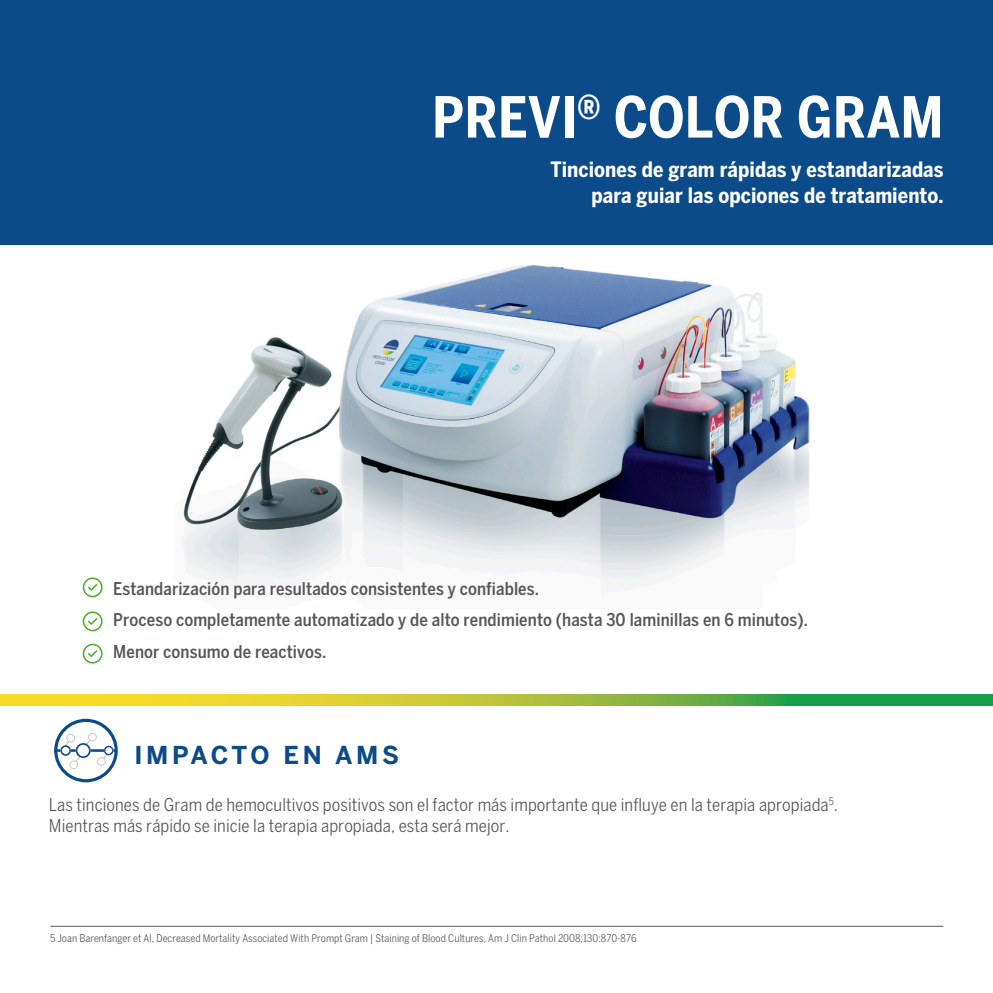
<style>
.page{position:relative;width:993px;height:993px;background:#fff}
.page>*{position:absolute;margin:0;border:0;box-sizing:border-box;transform-origin:0 0}
.t1{font:700 condensed 56px "Benton Sans";letter-spacing:.005em;color:#fff}
.t2{font:700 24.5px "Benton Sans";letter-spacing:.15em;color:#0c4b89}
.t3{font:700 condensed 21px/25.2px "Benton Sans";letter-spacing:.005em;color:#fff;text-align:right}
.t4{font:500 condensed 17.5px/31.5px "Benton Sans";letter-spacing:.005em;color:#54575a}
.t5{font:condensed 17.5px/21px "Benton Sans";letter-spacing:.005em;color:#54575a}
.t6{font:condensed 10.5px "Benton Sans";letter-spacing:.005em;color:#54575a}
</style>
<div class="page">
<img style="left:182px;top:265px;width:628px;height:329px">
<div style="left:0;top:0;width:992px;height:245px;background:#0c4b89"></div>
<svg style="left:83px;top:577px;width:19px;height:20px"></svg>
<svg style="left:83px;top:611px;width:19px;height:20px"></svg>
<svg style="left:83px;top:643px;width:19px;height:20px"></svg>
<svg style="left:54px;top:718px;width:64px;height:64px"></svg>
<svg style="left:0;top:694px;width:992px;height:11px;background:#9ebf3a"></svg>
<hr style="left:50px;top:925px;width:893px;height:1px;background:#54575a">
<h1 class="t1" style="left:432px;top:84px;width:512px">PREVI<sup>®</sup> COLOR GRAM</h1>
<p class="t3" style="left:550px;top:157px;width:394px">Tinciones de gram rápidas y estandarizadas para guiar las opciones de tratamiento.</p>
<p class="t4" style="left:113px;top:572px;width:696px">Estandarización para resultados consistentes y confiables.<br>Proceso completamente automatizado y de alto rendimiento (hasta 30 laminillas en 6 minutos).<br>Menor consumo de reactivos.</p>
<h2 class="t2" style="left:134px;top:740px;width:266px">IMPACTO EN AMS</h2>
<p class="t5" style="left:49px;top:793px;width:790px">Las tinciones de Gram de hemocultivos positivos son el factor más importante que influye en la terapia apropiada<sup>5</sup>.<br>Mientras más rápido se inicie la terapia apropiada, esta será mejor.</p>
<p class="t6" style="left:50px;top:931px;width:587px">5 Joan Barenfanger et Al, Decreased Mortality Associated With Prompt Gram | Staining of Blood Cultures, Am J Clin Pathol 2008;130:870-876</p>
</div>
